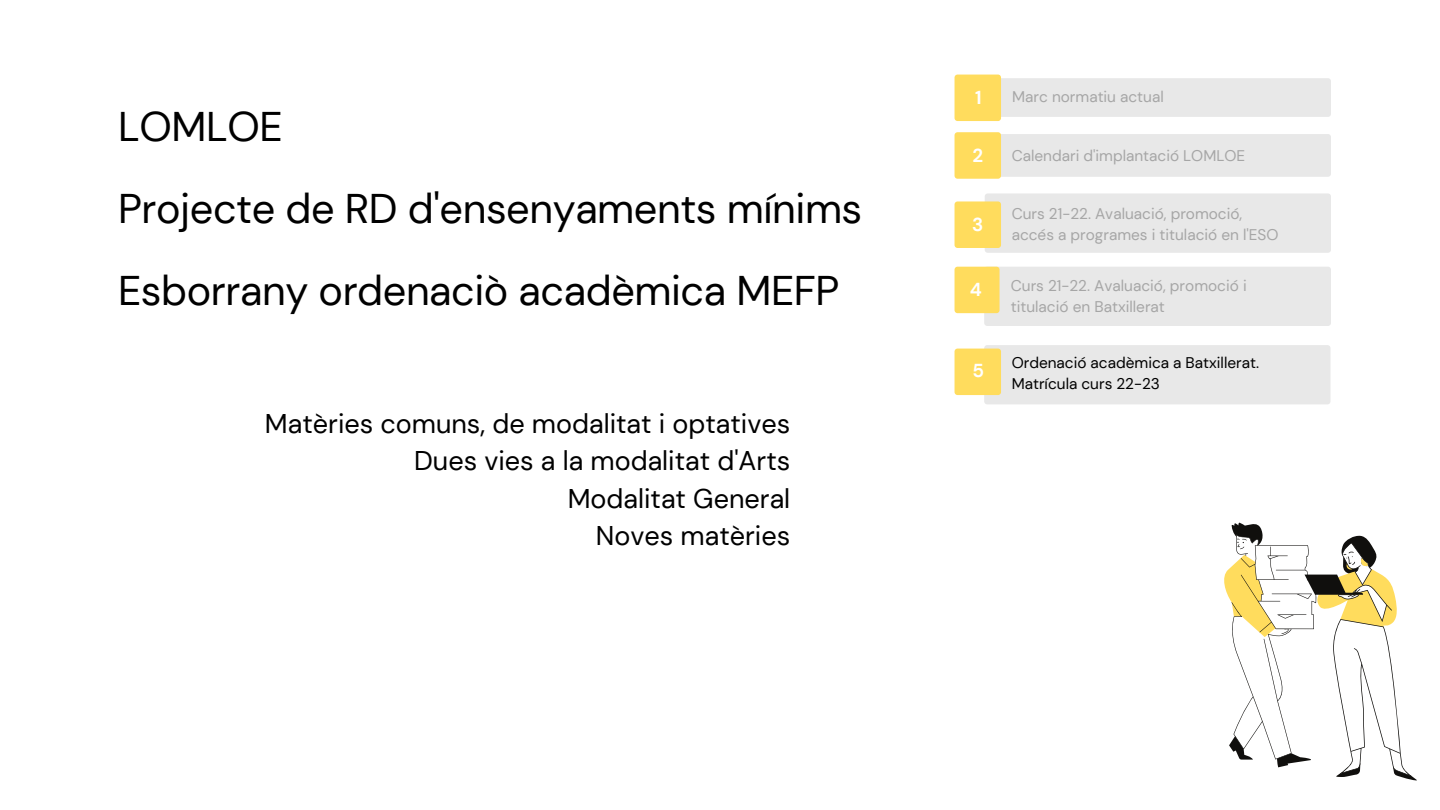
<style>
.page{position:relative;width:1440px;height:810px;background:#fff}
.page>*{position:absolute;margin:0;border:0;box-sizing:border-box;transform-origin:0 0}
.t1{font:41.4px/81.9px "DM Sans";letter-spacing:-.01em;color:#000}
.t2{font:27px/37.3px "DM Sans";color:#000;text-align:right}
.t3{font:700 18.8px "DM Sans";color:#fff}
.t4{font:15.4px/21px "DM Sans";color:#a6a6a6}
.t5{font:15.4px/21px "DM Sans";color:#000}
</style>
<div class="page">
<svg style="left:1224px;top:523px;width:193px;height:258px"></svg>
<div style="left:985px;top:78px;width:346px;height:39px;background:#e8e8e8;border-radius:3px"></div>
<div style="left:985px;top:193px;width:346px;height:60px;background:#e8e8e8;border-radius:3px"></div>
<div style="left:985px;top:134px;width:346px;height:43px;background:#e8e8e8;border-radius:3px"></div>
<div style="left:984px;top:267px;width:347px;height:59px;background:#e8e8e8;border-radius:3px"></div>
<div style="left:955px;top:75px;width:46px;height:46px;background:#ffdc5d;border-radius:3px"></div>
<div style="left:955px;top:201px;width:46px;height:47px;background:#ffdc5d;border-radius:3px"></div>
<div style="left:955px;top:132px;width:46px;height:47px;background:#ffdc5d;border-radius:3px"></div>
<div style="left:955px;top:267px;width:45px;height:46px;background:#ffdc5d;border-radius:3px"></div>
<div style="left:984px;top:345px;width:346px;height:59px;background:#e8e8e8;border-radius:3px"></div>
<div style="left:955px;top:349px;width:46px;height:46px;background:#ffdc5d;border-radius:3px"></div>
<h1 class="t1" style="left:118px;top:86px;width:746px">LOMLOE<br>Projecte de RD d'ensenyaments mínims<br>Esborrany ordenaciò acadèmica MEFP</h1>
<h2 class="t2" style="left:265px;top:405px;width:527px">Matèries comuns, de modalitat i optatives<br>Dues vies a la modalitat d'Arts<br>Modalitat General<br>Noves matèries</h2>
<p class="t3" style="left:975px;top:85px;width:8px">1</p>
<p class="t3" style="left:973px;top:143px;width:12px">2</p>
<p class="t3" style="left:972px;top:212px;width:13px">3</p>
<p class="t3" style="left:970px;top:277px;width:14px">4</p>
<p class="t3" style="left:973px;top:358px;width:13px">5</p>
<p class="t4" style="left:1012px;top:86px;width:153px">Marc normatiu actual</p>
<p class="t4" style="left:1012px;top:145px;width:235px">Calendari d'implantació LOMLOE</p>
<p class="t4" style="left:1012px;top:203px;width:268px">Curs 21-22. Avaluació, promoció, accés a programes i titulació en l'ESO</p>
<p class="t4" style="left:1011px;top:276px;width:237px">Curs 21-22. Avaluació, promoció i titulació en Batxillerat</p>
<p class="t5" style="left:1012px;top:352px;width:249px">Ordenació acadèmica a Batxillerat.<br>Matrícula curs 22-23</p>
</div>
